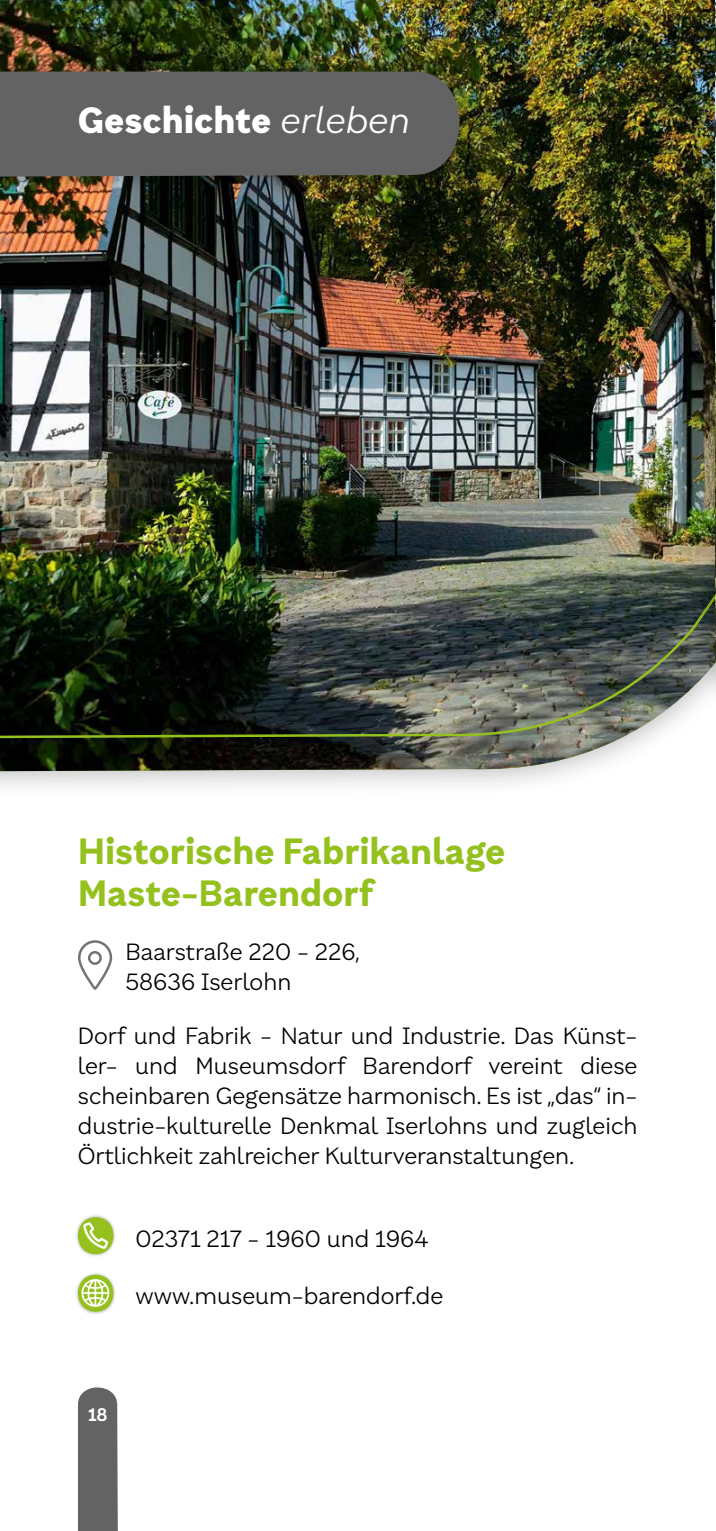
<style>
.page{position:relative;width:716px;height:1531px;background:#fff}
.page>*{position:absolute;margin:0;border:0;box-sizing:border-box;transform-origin:0 0}
.t1{font:700 35px/42px "Brutalista";color:#95c11f}
.t2{font:900 35px "Brutalista";color:#fff}
.t3{font:300 22.5px/30px "Brutalista";color:#000}
.t4{font:600 17.5px "Brutalista";color:#fff}
.s1{font-weight:300;font-style:italic}
</style>
<div class="page">
<div style="left:0;top:0;width:716px;height:801px;background:#000;opacity:.33"></div>
<img style="left:0;top:0;width:685px;height:771px">
<div style="left:0;top:570px;width:716px;height:198px;background:#000;opacity:.33"></div>
<img style="left:0;top:592px;width:685px;height:149px">
<div style="left:0;top:51px;width:479px;height:146px;background:#000;opacity:.33"></div>
<svg style="left:0;top:70px;width:476px;height:107px;background:#60605d"></svg>
<div style="left:78px;top:1387px;width:40px;height:144px;background:#646363"></div>
<svg style="left:78px;top:940px;width:35px;height:50px"></svg>
<div style="left:88px;top:951px;width:14px;height:14px;border:2px solid #747473;border-radius:50%"></div>
<div style="left:75px;top:1214px;width:41px;height:43px;background:#000;opacity:.3"></div>
<div style="left:78px;top:1217px;width:35px;height:37px;background:#95c11f;border-radius:50%"></div>
<svg style="left:84px;top:1222px;width:24px;height:26px"></svg>
<div style="left:75px;top:1271px;width:41px;height:43px;background:#000;opacity:.3"></div>
<div style="left:78px;top:1274px;width:35px;height:38px;background:#95c11f;border-radius:50%"></div>
<svg style="left:81px;top:1279px;width:28px;height:28px"></svg>
<div style="left:685px;top:0;width:31px;height:801px;background:#000;opacity:.33"></div>
<div style="left:690px;top:571px;width:26px;height:197px;background:#000;opacity:.33"></div>
<img style="left:712px;top:0;width:4px;height:772px">
<h1 class="t2" style="left:78px;top:95px;width:332px">Geschichte <span class="s1">erleben</span></h1>
<h1 class="t1" style="left:78px;top:829px;width:429px">Historische Fabrikanlage<br>Maste-Barendorf</h1>
<p class="t3" style="left:125px;top:936px;width:236px">Baarstraße 220 - 226,<br>58636 Iserlohn</p>
<p class="t3" style="left:78px;top:1020px;width:561px;text-align:justify">Dorf und Fabrik - Natur und Industrie. Das Künst&shy;ler- und Museumsdorf Barendorf vereint diese scheinbaren Gegensätze harmonisch. Es ist „das“ in&shy;dustrie-kulturelle Denkmal Iserlohns und zugleich Örtlichkeit zahlreicher Kulturveranstaltungen.</p>
<p class="t3" style="left:135px;top:1223px;width:295px">02371 217 - 1960 und 1964</p>
<p class="t3" style="left:135px;top:1280px;width:309px">www.museum-barendorf.de</p>
<p class="t4" style="left:88px;top:1402px;width:21px">18</p>
</div>
